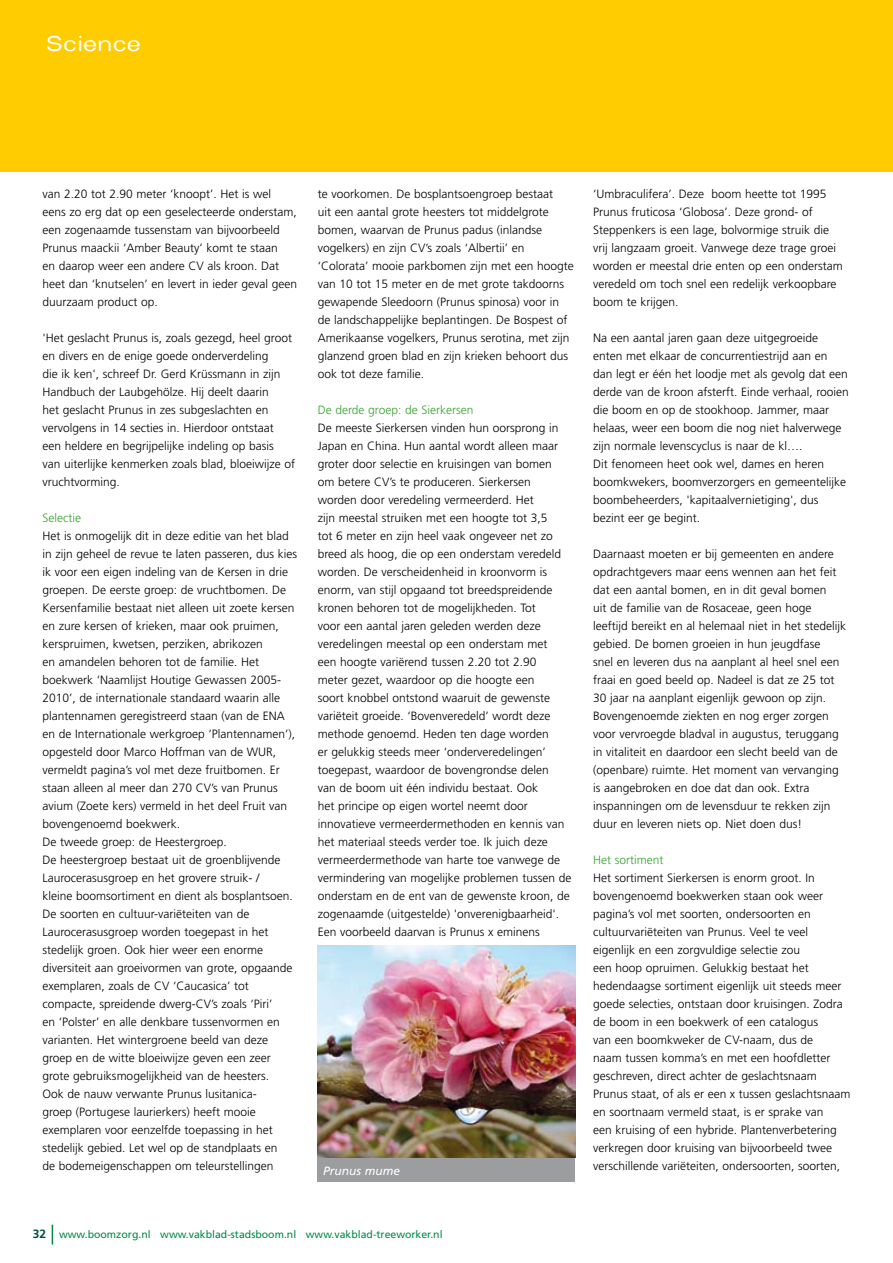
<style>
.page{position:relative;width:893px;height:1263px;background:#fff}
.page>*{position:absolute;margin:0;border:0;box-sizing:border-box;transform-origin:0 0}
.t1{font:expanded 21px "Univers";color:#fff}
.t2{font:300 12px/18px "Frutiger";color:#000}
.t3{font:300 12px "Frutiger";color:#35a32c}
.t4{font:italic 12px "Frutiger";color:#fff}
.t5{font:10.5px "Frutiger";color:#008b45}
.s1{font-weight:700;font-size:12px;color:#00513c}
</style>
<div class="page">
<svg style="left:52px;top:1225px;width:1px;height:19px"></svg>
<div style="left:0;top:0;width:893px;height:172px;background:#fecc00"></div>
<div style="left:318px;top:1155px;width:257px;height:27px;background:#9c9d9f"></div>
<img style="left:318px;top:946px;width:257px;height:212px">
<h1 class="t1" style="left:46px;top:31px;width:96px">Science</h1>
<p class="t2" style="left:43px;top:185px;width:256px">van 2.20 tot 2.90 meter ‘knoopt’. Het is wel eens zo erg dat op een geselecteerde onderstam, een zogenaamde tussenstam van bijvoorbeeld Prunus maackii ‘Amber Beauty’ komt te staan<br>en daarop weer een andere CV als kroon. Dat heet dan ‘knutselen’ en levert in ieder geval geen duurzaam product op.</p>
<p class="t2" style="left:43px;top:329px;width:254px">'Het geslacht Prunus is, zoals gezegd, heel groot en divers en de enige goede onderverdeling<br>die ik ken', schreef Dr. Gerd Krüssmann in zijn Handbuch der Laubgehölze. Hij deelt daarin<br>het geslacht Prunus in zes subgeslachten en vervolgens in 14 secties in. Hierdoor ontstaat een heldere en begrijpelijke indeling op basis<br>van uiterlijke kenmerken zoals blad, bloeiwijze of vruchtvorming.</p>
<p class="t3" style="left:43px;top:511px;width:40px">Selectie</p>
<p class="t2" style="left:43px;top:527px;width:256px">Het is onmogelijk dit in deze editie van het blad in zijn geheel de revue te laten passeren, dus kies ik voor een eigen indeling van de Kersen in drie groepen. De eerste groep: de vruchtbomen. De Kersenfamilie bestaat niet alleen uit zoete kersen en zure kersen of krieken, maar ook pruimen, kerspruimen, kwetsen, perziken, abrikozen<br>en amandelen behoren tot de familie. Het boekwerk ‘Naamlijst Houtige Gewassen 2005- 2010’, de internationale standaard waarin alle plantennamen geregistreerd staan (van de ENA en de Internationale werkgroep ‘Plantennamen’), opgesteld door Marco Hoffman van de WUR, vermeldt pagina’s vol met deze fruitbomen. Er staan alleen al meer dan 270 CV’s van Prunus avium (Zoete kers) vermeld in het deel Fruit van bovengenoemd boekwerk.<br>De tweede groep: de Heestergroep.<br>De heestergroep bestaat uit de groenblijvende Laurocerasusgroep en het grovere struik- /<br>kleine boomsortiment en dient als bosplantsoen.<br>De soorten en cultuur-variëteiten van de Laurocerasusgroep worden toegepast in het stedelijk groen. Ook hier weer een enorme diversiteit aan groeivormen van grote, opgaande exemplaren, zoals de CV ‘Caucasica’ tot compacte, spreidende dwerg-CV’s zoals ‘Piri’<br>en ‘Polster’ en alle denkbare tussenvormen en varianten. Het wintergroene beeld van deze groep en de witte bloeiwijze geven een zeer grote gebruiksmogelijkheid van de heesters.<br>Ook de nauw verwante Prunus lusitanica-<br>groep (Portugese laurierkers) heeft mooie exemplaren voor eenzelfde toepassing in het stedelijk gebied. Let wel op de standplaats en<br>de bodemeigenschappen om teleurstellingen</p>
<p class="t2" style="left:318px;top:185px;width:258px">te voorkomen. De bosplantsoengroep bestaat<br>uit een aantal grote heesters tot middelgrote bomen, waarvan de Prunus padus (inlandse vogelkers) en zijn CV’s zoals ‘Albertii’ en ‘Colorata’ mooie parkbomen zijn met een hoogte van 10 tot 15 meter en de met grote takdoorns gewapende Sleedoorn (Prunus spinosa) voor in de landschappelijke beplantingen. De Bospest of Amerikaanse vogelkers, Prunus serotina, met zijn glanzend groen blad en zijn krieken behoort dus ook tot deze familie.</p>
<p class="t3" style="left:318px;top:403px;width:157px">De derde groep: de Sierkersen</p>
<p class="t2" style="left:318px;top:419px;width:255px">De meeste Sierkersen vinden hun oorsprong in Japan en China. Hun aantal wordt alleen maar groter door selectie en kruisingen van bomen om betere CV’s te produceren. Sierkersen worden door veredeling vermeerderd. Het<br>zijn meestal struiken met een hoogte tot 3,5<br>tot 6 meter en zijn heel vaak ongeveer net zo breed als hoog, die op een onderstam veredeld worden. De verscheidenheid in kroonvorm is enorm, van stijl opgaand tot breedspreidende kronen behoren tot de mogelijkheden. Tot<br>voor een aantal jaren geleden werden deze veredelingen meestal op een onderstam met<br>een hoogte variërend tussen 2.20 tot 2.90<br>meter gezet, waardoor op die hoogte een<br>soort knobbel ontstond waaruit de gewenste variëteit groeide. ‘Bovenveredeld’ wordt deze methode genoemd. Heden ten dage worden<br>er gelukkig steeds meer ‘onderveredelingen’ toegepast, waardoor de bovengrondse delen<br>van de boom uit één individu bestaat. Ook<br>het principe op eigen wortel neemt door innovatieve vermeerdermethoden en kennis van het materiaal steeds verder toe. Ik juich deze vermeerdermethode van harte toe vanwege de vermindering van mogelijke problemen tussen de onderstam en de ent van de gewenste kroon, de zogenaamde (uitgestelde) 'onverenigbaarheid'.<br>Een voorbeeld daarvan is Prunus x eminens</p>
<p class="t4" style="left:323px;top:1163px;width:79px">Prunus mume</p>
<p class="t2" style="left:593px;top:185px;width:251px">‘Umbraculifera’. Deze boom heette tot 1995<br>Prunus fruticosa ‘Globosa’. Deze grond- of Steppenkers is een lage, bolvormige struik die vrij langzaam groeit. Vanwege deze trage groei worden er meestal drie enten op een onderstam veredeld om toch snel een redelijk verkoopbare boom te krijgen.</p>
<p class="t2" style="left:593px;top:329px;width:257px">Na een aantal jaren gaan deze uitgegroeide enten met elkaar de concurrentiestrijd aan en dan legt er één het loodje met als gevolg dat een derde van de kroon afsterft. Einde verhaal, rooien die boom en op de stookhoop. Jammer, maar helaas, weer een boom die nog niet halverwege zijn normale levenscyclus is naar de kl….<br>Dit fenomeen heet ook wel, dames en heren boomkwekers, boomverzorgers en gemeentelijke boombeheerders, 'kapitaalvernietiging', dus bezint eer ge begint.</p>
<p class="t2" style="left:593px;top:545px;width:255px">Daarnaast moeten er bij gemeenten en andere opdrachtgevers maar eens wennen aan het feit dat een aantal bomen, en in dit geval bomen<br>uit de familie van de Rosaceae, geen hoge leeftijd bereikt en al helemaal niet in het stedelijk gebied. De bomen groeien in hun jeugdfase<br>snel en leveren dus na aanplant al heel snel een fraai en goed beeld op. Nadeel is dat ze 25 tot 30 jaar na aanplant eigenlijk gewoon op zijn.<br>Bovengenoemde ziekten en nog erger zorgen voor vervroegde bladval in augustus, teruggang in vitaliteit en daardoor een slecht beeld van de (openbare) ruimte. Het moment van vervanging is aangebroken en doe dat dan ook. Extra inspanningen om de levensduur te rekken zijn duur en leveren niets op. Niet doen dus!</p>
<p class="t3" style="left:593px;top:853px;width:72px">Het sortiment</p>
<p class="t2" style="left:593px;top:869px;width:259px">Het sortiment Sierkersen is enorm groot. In bovengenoemd boekwerken staan ook weer pagina’s vol met soorten, ondersoorten en cultuurvariëteiten van Prunus. Veel te veel eigenlijk en een zorgvuldige selectie zou<br>een hoop opruimen. Gelukkig bestaat het hedendaagse sortiment eigenlijk uit steeds meer goede selecties, ontstaan door kruisingen. Zodra de boom in een boekwerk of een catalogus<br>van een boomkweker de CV-naam, dus de<br>naam tussen komma’s en met een hoofdletter geschreven, direct achter de geslachtsnaam Prunus staat, of als er een x tussen geslachtsnaam en soortnaam vermeld staat, is er sprake van<br>een kruising of een hybride. Plantenverbetering verkregen door kruising van bijvoorbeeld twee verschillende variëteiten, ondersoorten, soorten,</p>
<p class="t5" style="left:33px;top:1228px;width:411px"><span class="s1">32</span> www.boomzorg.nl www.vakblad-stadsboom.nl www.vakblad-treeworker.nl</p>
</div>
